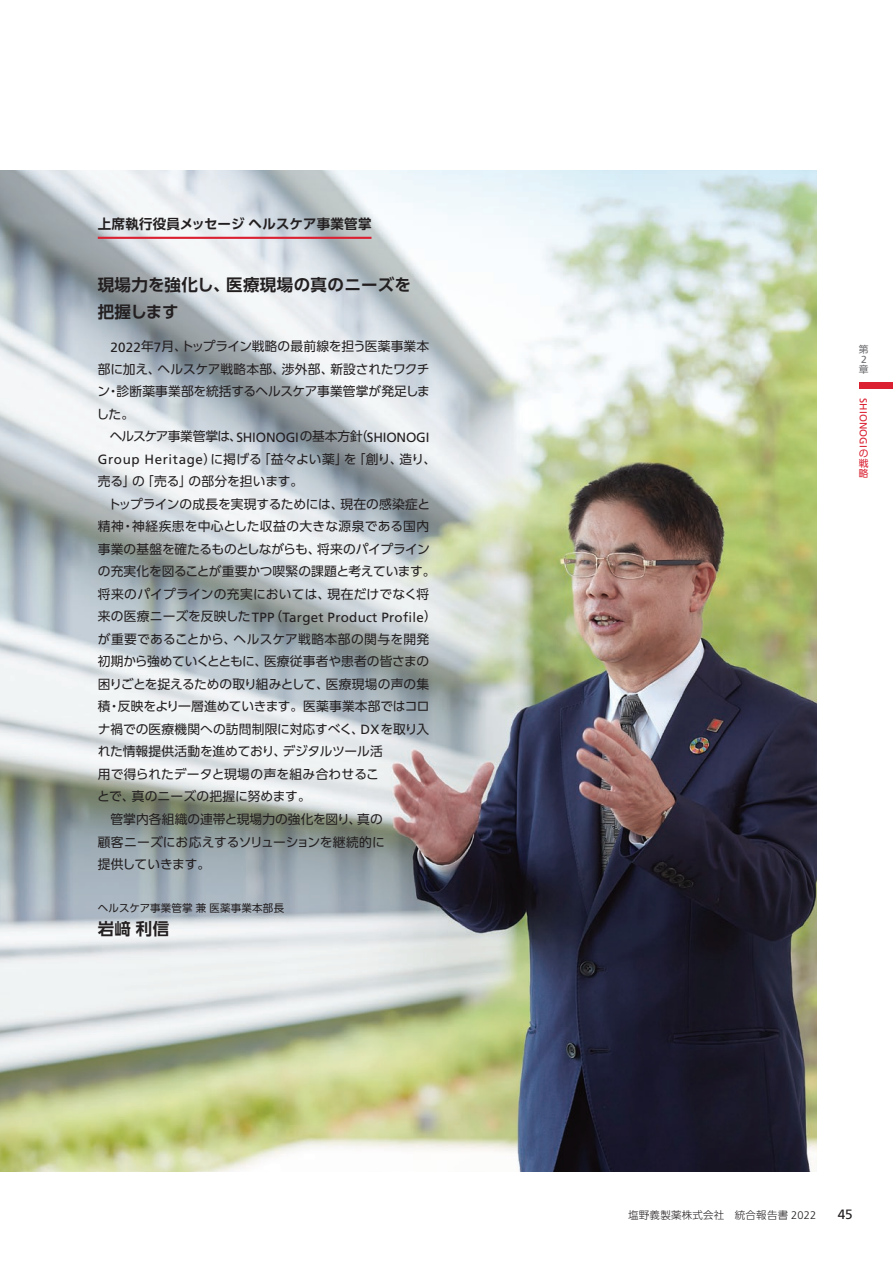
<style>
.page{position:relative;width:893px;height:1263px;background:#fff}
.page>*{position:absolute;margin:0;border:0;box-sizing:border-box;transform-origin:0 0}
.t1{font:700 16.5px/27px "UD Shin Go Pro De";letter-spacing:.02em;color:#231f20}
.t2{font:700 13.5px "UD Shin Go Pro De";letter-spacing:.02em;color:#231f20}
.t3{font:13.5px "Frutiger";color:#231f20}
.t4{font:13.35px "Frutiger";letter-spacing:.02em;color:#231f20}
.t5{font:12.75px/22.5px "UD Shin Go Pro";letter-spacing:-.005em;color:#231f20}
.t6{font:300 10.5px "UD Shin Go Pro";letter-spacing:.02em;color:#231f20}
.t7{font:10.5px "UD Shin Go Pro";letter-spacing:.02em;color:#231f20}
.t8{font:10.2px "Frutiger";letter-spacing:.02em;color:#da2031}
.t9{font:10.2px "Frutiger";color:#6c6d70}
.t10{font:9.75px/9.8px "UD Shin Go Pro";color:#da2031;text-align:justify}
.t11{font:9.75px "UD Shin Go Pro";color:#6c6d70}
.s1{font-family:"Frutiger";font-size:13.35px}
.s2{font-family:"UD Shin Go Pro";font-size:12.75px}
.s3{font-family:"Frutiger";font-size:10.95px}
</style>
<div class="page">
<img style="left:0;top:170px;width:816px;height:1001px">
<hr style="left:98px;top:237px;width:273px;height:2px;background:#da2031">
<div style="left:859px;top:383px;width:34px;height:6px;background:#da2031"></div>
<p class="t2" style="left:98px;top:213px;width:275px">上席執行役員メッセージヘルスケア事業管掌</p>
<p class="t1" style="left:98px;top:271px;width:315px">現場力を強化し、医療現場の真のニーズを把握します</p>
<p class="t5" style="left:97px;top:335px;width:341px;text-indent:14px"><span class="s1">2022</span>年<span class="s1">7</span>月、トップライン戦略の最前線を担う医薬事業本部に加え、ヘルスケア戦略本部、渉外部、新設されたワクチン・診断薬事業部を統括するヘルスケア事業管掌が発足しました。<br>　ヘルスケア事業管掌は、<span class="s1">SHIONOGI</span>の基本方針（<span class="s1">SHIONOGI<br>Group Heritage</span>）に掲げる「益々よい薬」を「創り、造り、売る」の「売る」の部分を担います。<br>　トップラインの成長を実現するためには、現在の感染症と精神・神経疾患を中心とした収益の大きな源泉である国内事業の基盤を確たるものとしながらも、将来のパイプラインの充実化を図ることが重要かつ喫緊の課題と考えています。将来のパイプラインの充実においては、現在だけでなく将</p>
<p class="t4" style="left:98px;top:609px;width:341px"><span class="s2">来の医療ニーズを反映した</span>TPP<span class="s2">（</span>Target Product Profile<span class="s2">）</span></p>
<p class="t5" style="left:97px;top:627px;width:334px">が重要であることから、ヘルスケア戦略本部の関与を開発初期から強めていくとともに、医療従事者や患者の皆さまの困りごとを捉えるための取り組みとして、医療現場の声の集積・反映をより一層進めていきます。医薬事業本部ではコロナ禍での医療機関への訪問制限に対応すべく、<span class="s1">DX</span>を取り入れた情報提供活動を進めており、デジタルツール活<br>用で得られたデータと現場の声を組み合わせるこ<br>とで、真のニーズの把握に努めます。<br>　管掌内各組織の連帯と現場力の強化を図り、真の<br>顧客ニーズにお応えするソリューションを継続的に<br>提供していきます。</p>
<p class="t7" style="left:98px;top:900px;width:188px">ヘルスケア事業管掌兼医薬事業本部長</p>
<p class="t1" style="left:98px;top:915px;width:73px">岩﨑利信</p>
<p class="t11" style="left:859px;top:342px;width:11px">第</p>
<p class="t9" style="left:861px;top:354px;width:7px">2</p>
<p class="t11" style="left:859px;top:361px;width:11px">章</p>
<p class="t8" style="left:869px;top:398px;width:52px;rotate:90deg">SHIONOGI</p>
<p class="t10" style="left:859px;top:448px;width:11px">の戦略</p>
<p class="t6" style="left:628px;top:1206px;width:190px">塩野義製薬株式会社　統合報告書 <span class="s3">2022</span></p>
<p class="t3" style="left:838px;top:1206px;width:17px">45</p>
</div>
